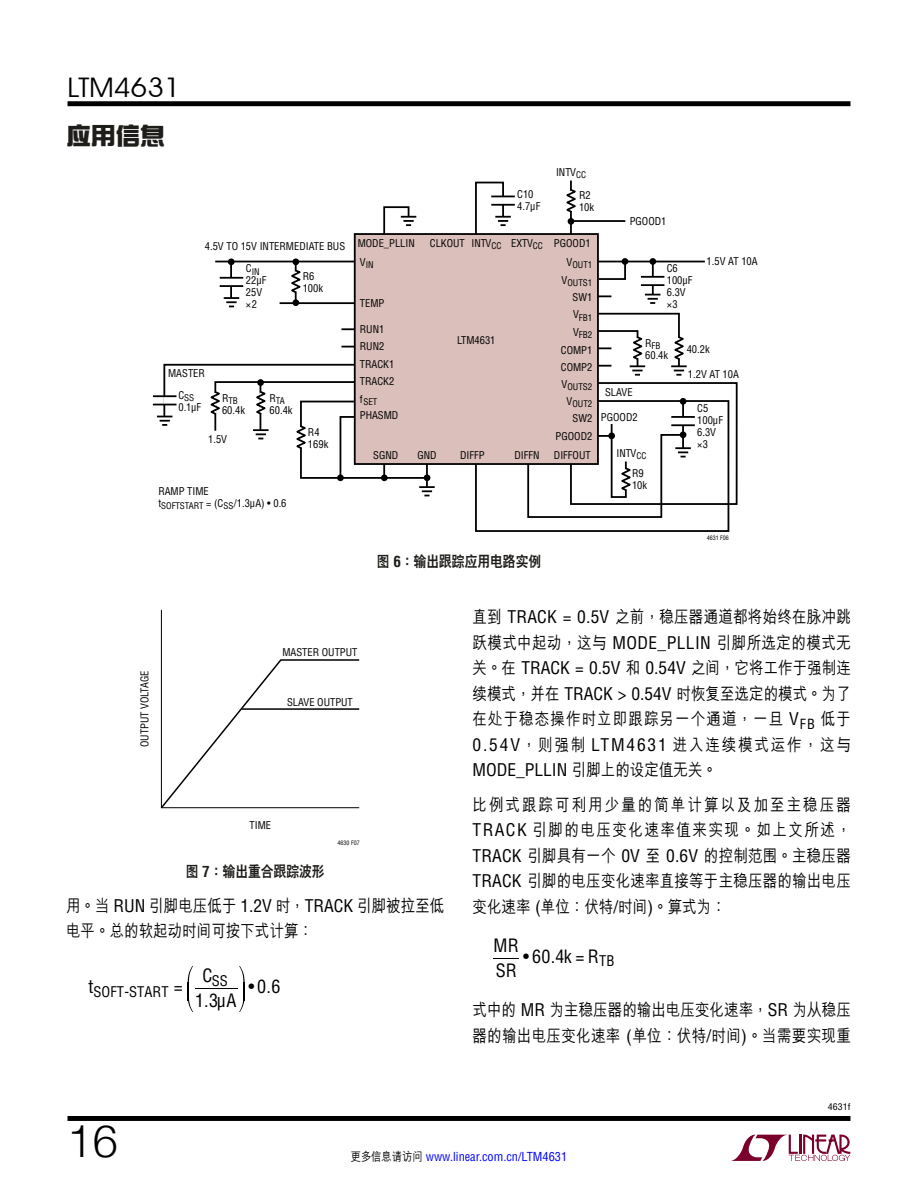
<style>
.page{position:relative;width:918px;height:1188px;background:#fff}
.page>*{position:absolute;margin:0;border:0;box-sizing:border-box;transform-origin:0 0}
.t1{font:300 45px "Helvetica Neue";color:#000}
.t2{font:27px "Avant Garde IT Cby BT";color:#000;scale:1.1 1}
.t3{font:700 24.75px "CJ Ngai HKS";color:#1e1d1a}
.t4{font:condensed 18px/25px "Helvetica LT Std";letter-spacing:.005em;color:#000}
.t5{font:500 17.1px/25.5px "M Hei HKS";letter-spacing:.01em;color:#000;scale:.85 1}
.t6{font:condensed 17.1px "Helvetica LT Std";color:#000}
.t7{font:800 15px "C Hei 2 HKS";color:#1e1d1a;scale:.85 1}
.t8{font:condensed 14.4px "Helvetica LT Std";letter-spacing:.005em;color:#000}
.t9{font:condensed 12.15px "Helvetica LT Std";color:#00f}
.t10{font:condensed 10.5px/12px "Helvetica LT Std";color:#000}
.t11{font:condensed 9px/17.7px "Helvetica LT Std";color:#000;text-align:center}
.t12{font:condensed 9px "Helvetica LT Std";color:#000;scale:1.1 1}
.t13{font:condensed 6px "Helvetica LT Std";color:#000}
.s1{font-family:"Helvetica LT Std";font-weight:700;font-stretch:condensed}
.s2{font-family:"Helvetica LT Std";font-weight:400;font-stretch:condensed}
.s3{font-family:"M Hei HKS";font-weight:500;font-stretch:normal}
.s4{font-family:"M Hei HKS";font-weight:500;font-stretch:normal;color:#000}
</style>
<div class="page">
<svg style="left:731px;top:1135px;width:119px;height:26px"></svg>
<div style="left:68px;top:101px;width:782px;height:5px;background:#000"></div>
<div style="left:68px;top:1116px;width:782px;height:5px;background:#000"></div>
<svg style="left:160px;top:609px;width:200px;height:200px"></svg>
<hr style="left:426px;top:455px;width:2px;height:38px;background:#000">
<svg style="left:570px;top:180px;width:168px;height:325px"></svg>
<svg style="left:475px;top:181px;width:255px;height:351px"></svg>
<div style="left:355px;top:234px;width:243px;height:230px;background:#dabfba"></div>
<div style="left:354px;top:233px;width:245px;height:232px;border:2px solid #000"></div>
<div style="left:568px;top:218px;width:6px;height:7px;background:#000;border-radius:50%"></div>
<svg style="left:566px;top:189px;width:10px;height:24px"></svg>
<svg style="left:596px;top:312px;width:91px;height:64px"></svg>
<div style="left:337px;top:474px;width:7px;height:7px;background:#0c0c0c;border-radius:50%"></div>
<hr style="left:425px;top:487px;width:4px;height:10px;background:#969696">
<svg style="left:419px;top:486px;width:16px;height:10px"></svg>
<svg style="left:495px;top:216px;width:16px;height:10px"></svg>
<svg style="left:491px;top:196px;width:24px;height:8px"></svg>
<hr style="left:491px;top:204px;width:24px;height:2px;background:#000">
<div style="left:649px;top:258px;width:7px;height:7px;background:#000;border-radius:50%"></div>
<div style="left:622px;top:258px;width:6px;height:7px;background:#000;border-radius:50%"></div>
<svg style="left:645px;top:294px;width:15px;height:10px"></svg>
<svg style="left:651px;top:278px;width:3px;height:6px"></svg>
<hr style="left:641px;top:276px;width:23px;height:2px;background:#000">
<hr style="left:641px;top:284px;width:23px;height:2px;background:#000">
<hr style="left:682px;top:402px;width:2px;height:50px;background:#000">
<div style="left:680px;top:398px;width:6px;height:7px;background:#000;border-radius:50%"></div>
<hr style="left:671px;top:416px;width:24px;height:2px;background:#000">
<hr style="left:671px;top:424px;width:24px;height:2px;background:#000">
<svg style="left:153px;top:206px;width:276px;height:274px"></svg>
<svg style="left:526px;top:417px;width:165px;height:102px"></svg>
<hr style="left:195px;top:988px;width:43px;height:1px;background:#000">
<svg style="left:188px;top:966px;width:5px;height:46px"></svg>
<svg style="left:239px;top:966px;width:6px;height:46px"></svg>
<svg style="left:494px;top:958px;width:25px;height:1px"></svg>
<h2 class="t2" style="left:68px;top:71px;width:105px">LTM4631</h2>
<h3 class="t3" style="left:66px;top:119px;width:100px">應用信息</h3>
<p class="t10" style="left:205px;top:240px;width:142px">4.5V TO 15V INTERMEDIATE BUS</p>
<p class="t10" style="left:303px;top:270px;width:22px">R6<br>100k</p>
<p class="t11" style="left:246px;top:262px;width:15px"><sup>C</sup>IN</p>
<p class="t10" style="left:246px;top:275px;width:22px">22µF<br>25V ×2</p>
<p class="t10" style="left:168px;top:367px;width:38px">MASTER</p>
<p class="t11" style="left:178px;top:389px;width:17px"><sup>C</sup>SS</p>
<p class="t10" style="left:178px;top:401px;width:24px">0.1µF</p>
<p class="t11" style="left:222px;top:392px;width:17px"><sup>R</sup>TB</p>
<p class="t10" style="left:222px;top:404px;width:25px">60.4k</p>
<p class="t10" style="left:208px;top:433px;width:20px">1.5V</p>
<p class="t11" style="left:270px;top:392px;width:17px"><sup>R</sup>TA</p>
<p class="t10" style="left:270px;top:404px;width:25px">60.4k</p>
<p class="t10" style="left:158px;top:485px;width:130px">RAMP TIME<br>t<sub>SOFTSTART</sub> = (C<sub>SS</sub>/1.3µA) • 0.6</p>
<p class="t10" style="left:308px;top:426px;width:22px">R4<br>169k</p>
<p class="t10" style="left:517px;top:188px;width:25px">C10<br>4.7µF</p>
<p class="t10" style="left:556px;top:166px;width:32px">INTV<sub>CC</sub></p>
<p class="t10" style="left:579px;top:189px;width:17px">R2<br>10k</p>
<p class="t10" style="left:358px;top:237px;width:59px">MODE_PLLIN</p>
<p class="t10" style="left:430px;top:237px;width:162px">CLKOUT INTV<sub>CC</sub> EXTV<sub>CC</sub> PGOOD1</p>
<p class="t10" style="left:630px;top:215px;width:38px">PGOOD1</p>
<p class="t11" style="left:360px;top:256px;width:15px"><sup>V</sup>IN</p>
<p class="t10" style="left:360px;top:297px;width:26px">TEMP</p>
<p class="t10" style="left:360px;top:320px;width:36px;line-height:17.5px">RUN1<br>RUN2<br>TRACK1<br>TRACK2</p>
<p class="t11" style="left:360px;top:393px;width:19px"><sup>f</sup>SET</p>
<p class="t10" style="left:360px;top:409px;width:40px">PHASMD</p>
<p class="t10" style="left:373px;top:449px;width:27px">SGND</p>
<p class="t10" style="left:417px;top:449px;width:21px">GND</p>
<p class="t10" style="left:457px;top:334px;width:40px">LTM4631</p>
<p class="t11" style="left:562px;top:256px;width:32px"><sup>V</sup>OUT1<br><sup>V</sup>OUTS1</p>
<p class="t10" style="left:573px;top:291px;width:21px">SW1</p>
<p class="t11" style="left:573px;top:308px;width:21px;text-align:left"><sup>V</sup>FB1<br><sup>V</sup>FB2</p>
<p class="t10" style="left:561px;top:341px;width:33px;line-height:17.4px">COMP1<br>COMP2</p>
<p class="t11" style="left:562px;top:378px;width:32px"><sup>V</sup>OUTS2<br><sup>V</sup>OUT2</p>
<p class="t10" style="left:556px;top:410px;width:38px;line-height:17.4px;text-align:right">SW2<br>PGOOD2</p>
<p class="t10" style="left:460px;top:449px;width:26px">DIFFP</p>
<p class="t10" style="left:514px;top:449px;width:27px">DIFFN</p>
<p class="t10" style="left:554px;top:449px;width:38px">DIFFOUT</p>
<p class="t10" style="left:667px;top:263px;width:27px">C6<br>100µF<br>6.3V ×3</p>
<p class="t10" style="left:707px;top:255px;width:53px">1.5V AT 10A</p>
<p class="t11" style="left:645px;top:337px;width:17px"><sup>R</sup>FB</p>
<p class="t10" style="left:645px;top:349px;width:25px">60.4k</p>
<p class="t10" style="left:605px;top:386px;width:29px">SLAVE</p>
<p class="t10" style="left:601px;top:411px;width:38px">PGOOD2</p>
<p class="t10" style="left:616px;top:447px;width:32px">INTV<sub>CC</sub></p>
<p class="t10" style="left:687px;top:343px;width:25px">40.2k</p>
<p class="t10" style="left:688px;top:368px;width:53px">1.2V AT 10A</p>
<p class="t10" style="left:697px;top:402px;width:27px">C5<br>100µF<br>6.3V ×3</p>
<p class="t10" style="left:632px;top:467px;width:17px">R9<br>10k</p>
<p class="t7" style="left:377px;top:552px;width:195px">圖 <span class="s1">6</span>：輸出跟蹤應用電路實例</p>
<p class="t13" style="left:707px;top:534px;width:24px">4631 F06</p>
<p class="t10" style="left:139px;top:747px;width:78px;rotate:-90deg">OUTPUT VOLTAGE</p>
<p class="t10" style="left:282px;top:646px;width:76px">MASTER OUTPUT</p>
<p class="t10" style="left:287px;top:696px;width:67px">SLAVE OUTPUT</p>
<p class="t10" style="left:250px;top:819px;width:23px">TIME</p>
<p class="t13" style="left:338px;top:839px;width:24px">4630 F07</p>
<p class="t7" style="left:186px;top:862px;width:165px">圖 <span class="s1">7</span>：輸出重合跟蹤波形</p>
<p class="t5" style="left:66px;top:891px;width:447px">用。當 <span class="s2">RUN</span> 引腳電壓低於 <span class="s2">1.2V</span> 時，<span class="s2">TRACK</span> 引腳被拉至低電平。總的軟起動時間可按下式計算：</p>
<p class="t8" style="left:88px;top:983px;width:96px"><sup>t</sup>SOFT-START <sup>=</sup></p>
<p class="t8" style="left:202px;top:972px;width:27px"><sup>C</sup>SS</p>
<p class="t4" style="left:195px;top:988px;width:43px">1.3µA</p>
<p class="t4" style="left:248px;top:974px;width:33px">• 0.6</p>
<p class="t5" style="left:473px;top:603px;width:447px;text-align:justify">直到 <span class="s2">TRACK = 0.5V</span> 之前，穩壓器通道都將始終在脈衝跳躍模式中起動，這與 <span class="s2">MODE_PLLIN</span> 引腳所選定的模式無關。在 <span class="s2">TRACK = 0.5V</span> 和 <span class="s2">0.54V</span> 之間，它將工作於強制連續模式，並在 <span class="s2">TRACK &gt; 0.54V</span> 時恢復至選定的模式。為了在處於穩態操作時立即跟蹤另一個通道，一旦 <span class="s2">V</span><sub>FB</sub> 低於<span class="s2">0.54V</span>，則強制 <span class="s2">LTM4631</span> 進入連續模式運作，這與</p>
<p class="t6" style="left:473px;top:760px;width:246px">MODE_PLLIN <span class="s3">引腳上的設定值無關。</span></p>
<p class="t5" style="left:472px;top:791px;width:447px;text-align:justify">比例式跟蹤可利用少量的簡單計算以及加至主穩壓器<span class="s2">TRACK</span> 引腳的電壓變化速率值來實現。如上文所述，<span class="s2">TRACK</span> 引腳具有一個 <span class="s2">0V</span> 至 <span class="s2">0.6V</span> 的控制範圍。主穩壓器<span class="s2">TRACK</span> 引腳的電壓變化速率直接等於主穩壓器的輸出電壓變化速率 <span class="s2">(</span>單位：伏特<span class="s2">/</span>時間<span class="s2">)</span>。算式為：</p>
<p class="t4" style="left:493px;top:933px;width:27px">MR<br>SR</p>
<p class="t4" style="left:523px;top:943px;width:93px">• 60.4k = R<sub>TB</sub></p>
<p class="t5" style="left:473px;top:996px;width:447px">式中的 <span class="s2">MR</span> 為主穩壓器的輸出電壓變化速率，<span class="s2">SR</span> 為從穩壓器的輸出電壓變化速率 <span class="s2">(</span>單位：伏特<span class="s2">/</span>時間<span class="s2">)</span>。當需要實現重</p>
<p class="t12" style="left:828px;top:1102px;width:22px">4631f</p>
<h1 class="t1" style="left:68px;top:1105px;width:52px">16</h1>
<p class="t9" style="left:351px;top:1149px;width:218px"><span class="s4">更多信息請訪問</span> www.linear.com.cn/LTM4631</p>
</div>
